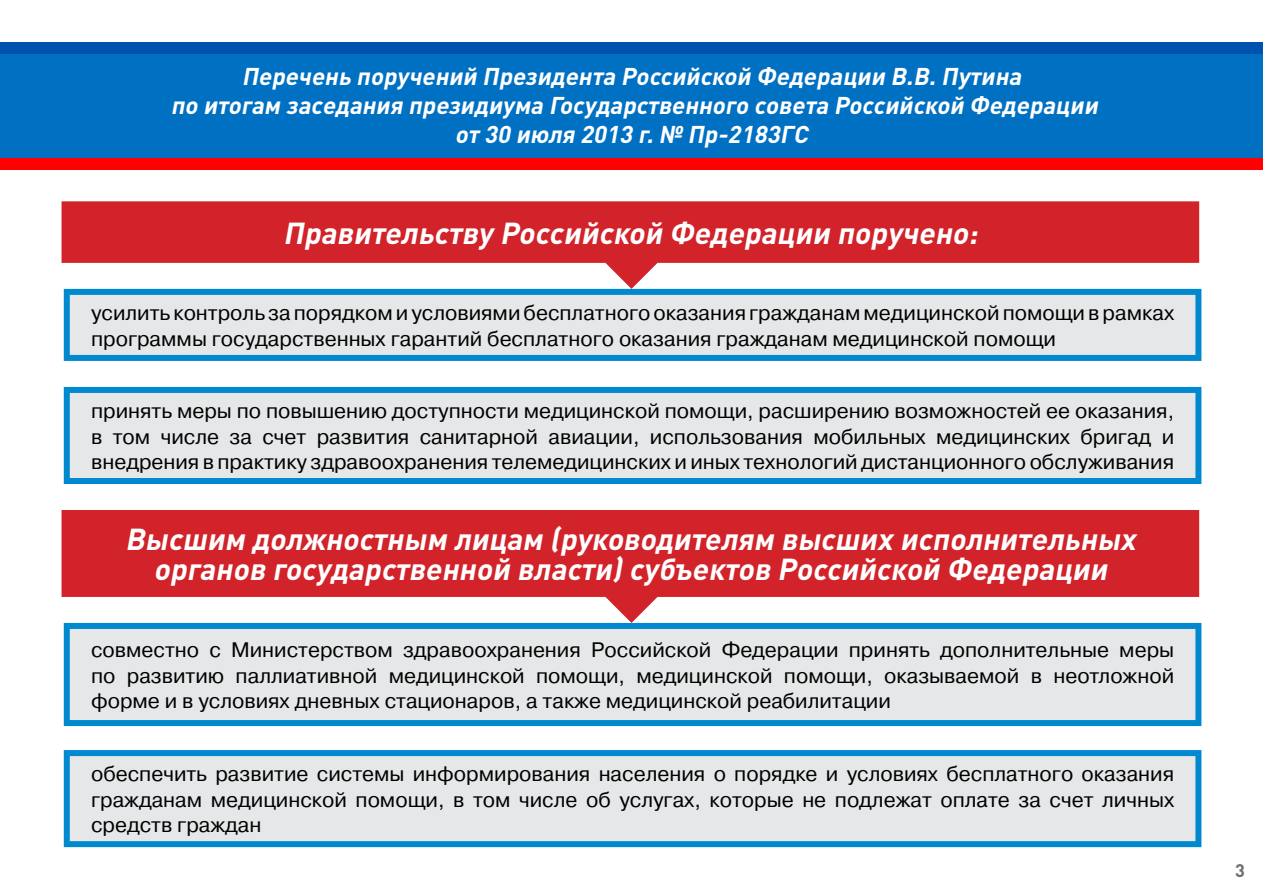
<style>
.page{position:relative;width:1263px;height:893px;background:#fff}
.page>*{position:absolute;margin:0;border:0;box-sizing:border-box;transform-origin:0 0}
.t1{font:italic 700 30px/30px "DIN Pro";color:#fff;text-align:center}
.t2{font:italic 700 24px/28.8px "DIN Pro";color:#fff;text-align:center}
.t3{font:21px/25.5px "Pragmatica C";color:#000;text-align:justify}
.t4{font:700 18px "DIN Pro";color:#6d6e71}
</style>
<div class="page">
<div style="left:0;top:43px;width:1263px;height:116px;background:#0070c2"></div>
<div style="left:0;top:159px;width:1263px;height:11px;background:#f00"></div>
<div style="left:0;top:43px;width:1263px;height:11px;background:#0052b0"></div>
<svg style="left:602px;top:263px;width:59px;height:26px"></svg>
<div style="left:64px;top:204px;width:1133px;height:57px;background:#d2232a"></div>
<div style="left:62px;top:201px;width:1137px;height:62px;border:4px solid #d2232a"></div>
<div style="left:67px;top:292px;width:1131px;height:66px;background:#e6e7e8"></div>
<div style="left:64px;top:289px;width:1137px;height:72px;border:6px solid #0089cf"></div>
<div style="left:67px;top:390px;width:1131px;height:91px;background:#e6e7e8"></div>
<div style="left:64px;top:387px;width:1137px;height:97px;border:6px solid #0089cf"></div>
<svg style="left:602px;top:597px;width:59px;height:26px"></svg>
<div style="left:64px;top:512px;width:1133px;height:83px;background:#d2232a"></div>
<div style="left:62px;top:510px;width:1137px;height:87px;border:4px solid #d2232a"></div>
<div style="left:67px;top:626px;width:1131px;height:97px;background:#e6e7e8"></div>
<div style="left:64px;top:623px;width:1137px;height:103px;border:6px solid #0089cf"></div>
<div style="left:67px;top:753px;width:1131px;height:91px;background:#e6e7e8"></div>
<div style="left:64px;top:750px;width:1137px;height:97px;border:6px solid #0089cf"></div>
<p class="t2" style="left:171px;top:61px;width:934px">Перечень поручений Президента Российской Федерации В.В.Путина<br>по итогам заседания президиума Государственного совета Российской Федерации от 30 июля 2013 г.№ Пр-2183ГС</p>
<h1 class="t1" style="left:283px;top:216px;width:702px">Правительству Российской Федерации поручено:</h1>
<p class="t3" style="left:91px;top:300px;width:1085px">усилить контроль за порядком и условиями бесплатного оказания гражданам медицинской помощи в рамках программы государственных гарантий бесплатного оказания гражданам медицинской помощи</p>
<p class="t3" style="left:91px;top:398px;width:1085px">принять меры по повышению доступности медицинской помощи, расширению возможностей ее оказания, в том числе за счет развития санитарной авиации, использования мобильных медицинских бригад и внедрения в практику здравоохранения телемедицинских и иных технологий дистанционного обслуживания</p>
<h1 class="t1" style="left:125px;top:523px;width:1019px">Высшим должностным лицам (руководителям высших исполнительных органов государственной власти)субъектов Российской Федерации</h1>
<p class="t3" style="left:91px;top:637px;width:1085px">совместно с Министерством здравоохранения Российской Федерации принять дополнительные меры по развитию паллиативной медицинской помощи, медицинской помощи, оказываемой в неотложной форме и в условиях дневных стационаров, а также медицинской реабилитации</p>
<p class="t3" style="left:91px;top:761px;width:1085px">обеспечить развитие системы информирования населения о порядке и условиях бесплатного оказания гражданам медицинской помощи, в том числе об услугах, которые не подлежат оплате за счет личных средств граждан</p>
<p class="t4" style="left:1235px;top:858px;width:11px">3</p>
</div>
